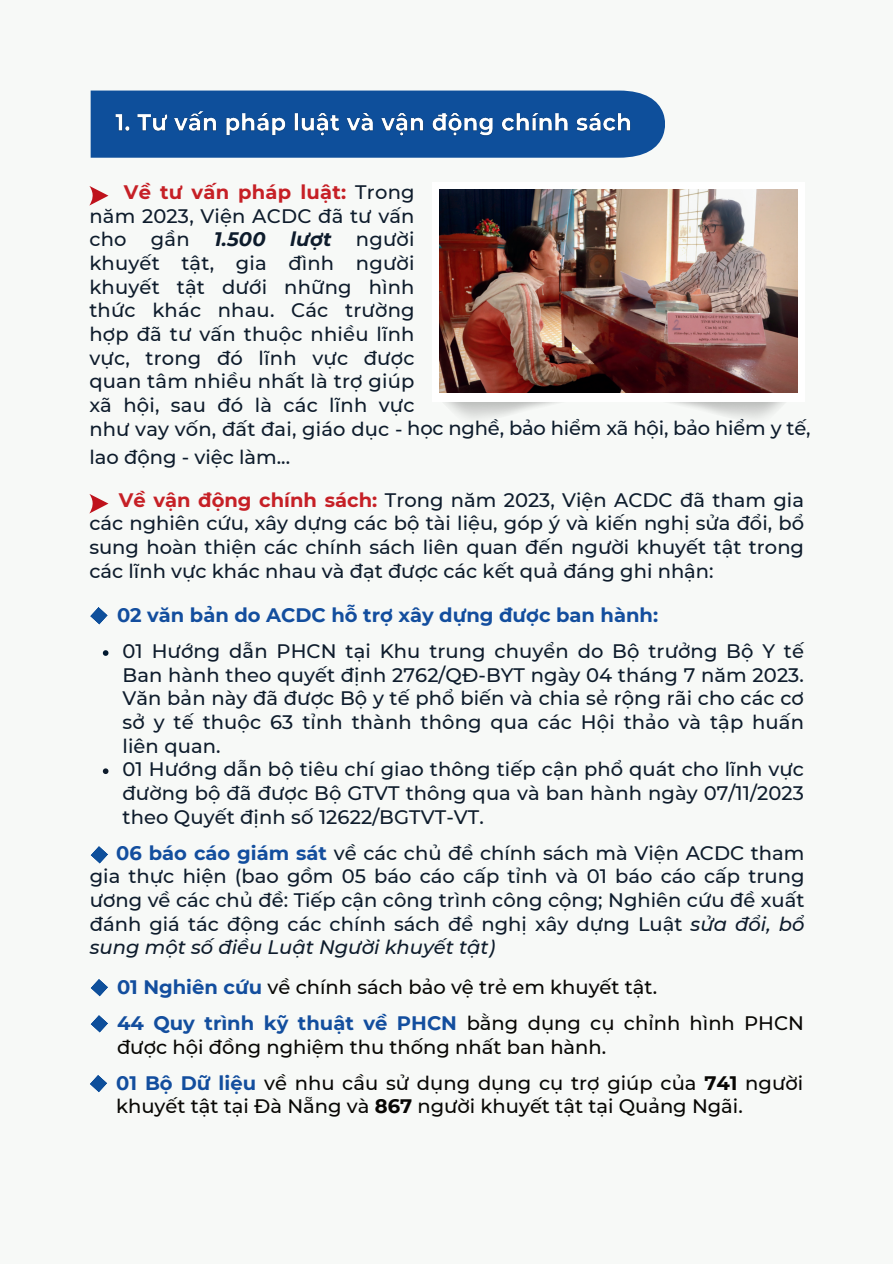
<style>
.page{position:relative;width:893px;height:1264px;background:#fff}
.page>*{position:absolute;margin:0;border:0;box-sizing:border-box;transform-origin:0 0}
.t1{font:500 19.5px/23.7px "Montserrat";letter-spacing:.005em;color:#0e1c2c;text-align:justify}
.t2{font:500 19.5px/36.2px "Montserrat";color:#080704}
.t3{font:700 19.5px "Montserrat";color:#134e9e}
.s1{font-weight:700;color:#c62026}
.s2{font-weight:700;font-style:italic}
.s3{font-weight:700;color:#134e9e}
.s4{font-style:italic}
.s5{font-weight:700}
</style>
<div class="page">
<div style="left:0;top:0;width:892px;height:1263px;background:#f7f9f7"></div>
<svg style="left:89px;top:186px;width:19px;height:19px"></svg>
<svg style="left:90px;top:607px;width:18px;height:18px"></svg>
<svg style="left:90px;top:846px;width:18px;height:18px"></svg>
<div style="left:91px;top:91px;width:574px;height:67px;background:#0e4f9b"></div>
<img style="left:114px;top:109px;width:520px;height:30px">
<svg style="left:89px;top:494px;width:19px;height:19px"></svg>
<svg style="left:103px;top:650px;width:5px;height:6px"></svg>
<svg style="left:103px;top:768px;width:5px;height:6px"></svg>
<div style="left:432px;top:182px;width:372px;height:219px;background:#fff"></div>
<img style="left:439px;top:189px;width:358px;height:204px">
<svg style="left:91px;top:979px;width:17px;height:17px"></svg>
<svg style="left:90px;top:1015px;width:18px;height:17px"></svg>
<svg style="left:90px;top:1075px;width:17px;height:17px"></svg>
<p class="t1" style="left:89px;top:180px;width:327px;text-indent:35px"><span class="s1">Về tư vấn pháp luật:</span> Trong năm 2023, Viện ACDC đã tư vấn cho gần <span class="s2">1.500</span></p>
<p class="t1" style="left:89px;top:227px;width:722px;text-align:left;text-indent:201px"><span class="s2">lượt</span> người<br>khuyết tật, gia đình người<br>khuyết tật dưới những hình<br>thức khác nhau. Các trường<br>hợp đã tư vấn thuộc nhiều lĩnh<br>vực, trong đó lĩnh vực được<br>quan tâm nhiều nhất là trợ giúp<br>xã hội, sau đó là các lĩnh vực<br>như vay vốn, đất đai, giáo dục - học nghề, bảo hiểm xã hội, bảo hiểm y tế,</p>
<p class="t1" style="left:89px;top:444px;width:202px">lao động - việc làm...</p>
<p class="t1" style="left:89px;top:487px;width:716px;text-indent:30px"><span class="s1">Về vận động chính sách:</span> Trong năm 2023, Viện ACDC đã tham gia các nghiên cứu, xây dựng các bộ tài liệu, góp ý và kiến nghị sửa đổi, bổ sung hoàn thiện các chính sách liên quan đến người khuyết tật trong các lĩnh vực khác nhau và đạt được các kết quả đáng ghi nhận:</p>
<p class="t3" style="left:117px;top:601px;width:542px">02 văn bản do ACDC hỗ trợ xây dựng được ban hành:</p>
<p class="t1" style="left:122px;top:638px;width:683px;text-align:left">01 Hướng dẫn PHCN tại Khu trung chuyển do Bộ trưởng Bộ Y tế Ban hành theo quyết định 2762/QĐ-BYT ngày 04 tháng 7 năm 2023.<br>Văn bản này đã được Bộ y tế phổ biến và chia sẻ rộng rãi cho các cơ sở y tế thuộc 63 tỉnh thành thông qua các Hội thảo và tập huấn liên quan.<br>01 Hướng dẫn bộ tiêu chí giao thông tiếp cận phổ quát cho lĩnh vực đường bộ đã được Bộ GTVT thông qua và ban hành ngày 07/11/2023 theo Quyết định số 12622/BGTVT-VT.</p>
<p class="t1" style="left:90px;top:840px;width:716px;text-indent:26px"><span class="s3">06 báo cáo giám sát</span> về các chủ đề chính sách mà Viện ACDC tham gia thực hiện (bao gồm 05 báo cáo cấp tỉnh và 01 báo cáo cấp trung ương về các chủ đề: Tiếp cận công trình công cộng; Nghiên cứu đề xuất đánh giá tác động các chính sách đề nghị xây dựng Luật <span class="s4">sửa đổi, bổ sung một số điều Luật Người khuyết tật)</span></p>
<p class="t2" style="left:117px;top:968px;width:688px"><span class="s3">01 Nghiên cứu</span> về chính sách bảo vệ trẻ em khuyết tật.<br><span class="s3">44 Quy trình kỹ thuật về PHCN</span> bằng dụng cụ chỉnh hình PHCN</p>
<p class="t2" style="left:116px;top:1027px;width:688px">được hội đồng nghiệm thu thống nhất ban hành.<br><span class="s3">01 Bộ Dữ liệu</span> về nhu cầu sử dụng dụng cụ trợ giúp của <span class="s5">741</span> người</p>
<p class="t2" style="left:116px;top:1087px;width:628px">khuyết tật tại Đà Nẵng và <span class="s5">867</span> người khuyết tật tại Quảng Ngãi.</p>
</div>
